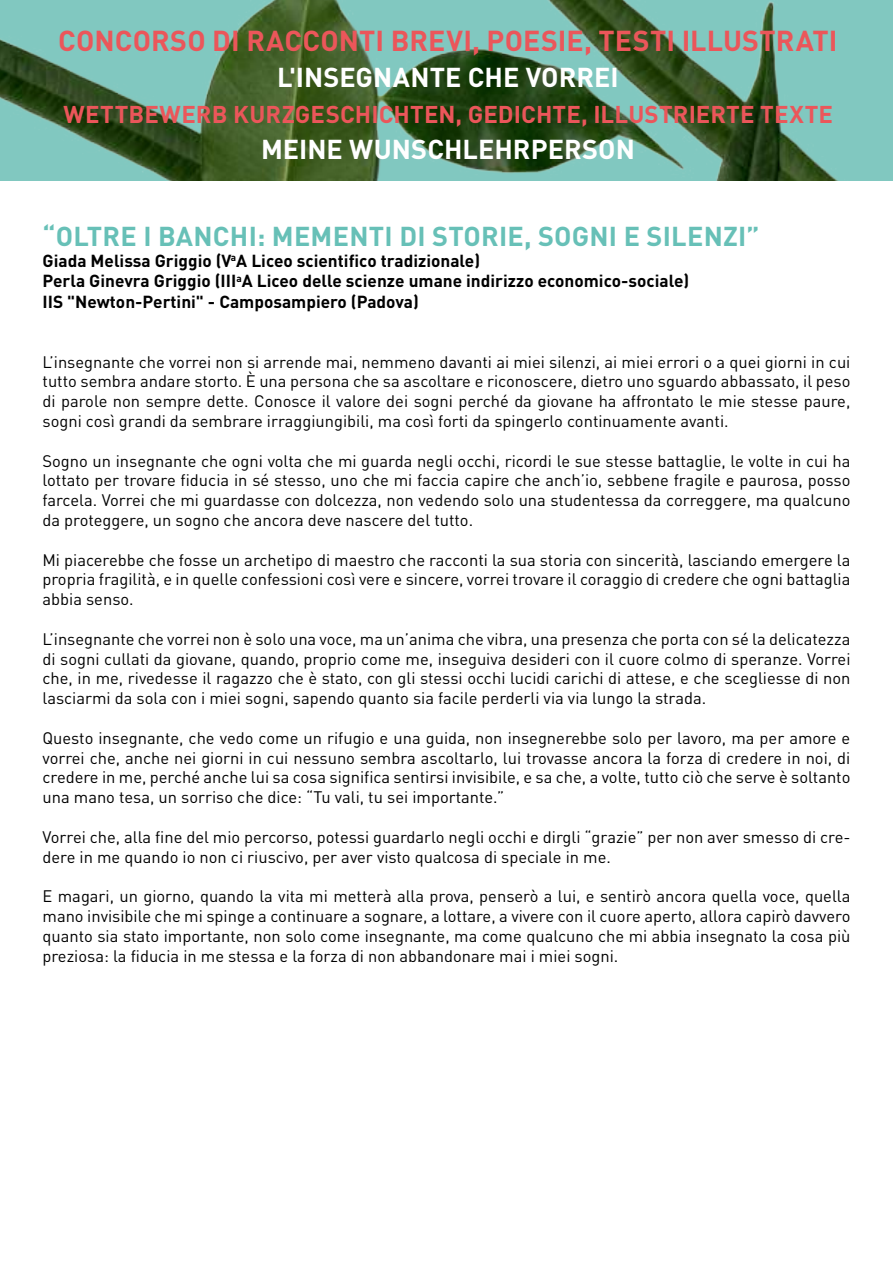
<style>
.page{position:relative;width:893px;height:1263px;background:#fff}
.page>*{position:absolute;margin:0;border:0;box-sizing:border-box;transform-origin:0 0}
.t1{font:700 28.5px "DINOT";letter-spacing:.005em;color:#eb565a}
.t2{font:700 27px "DINOT";letter-spacing:.01em;color:#67c0b7}
.t3{font:700 27px "DINOT";color:#fff}
.t4{font:700 24px "DINOT";letter-spacing:.005em;color:#eb565a}
.t5{font:700 17.25px/20.7px "DINOT";color:#000}
.t6{font:16.5px/19.8px "DINOT";color:#000;text-align:justify}
</style>
<div class="page">
<img style="left:0;top:0;width:893px;height:181px">
<h1 class="t1" style="left:58px;top:22px;width:781px">CONCORSO DI RACCONTI BREVI, POESIE, TESTI ILLUSTRATI</h1>
<h2 class="t3" style="left:277px;top:60px;width:343px">L'INSEGNANTE CHE VORREI</h2>
<h3 class="t4" style="left:64px;top:99px;width:771px">WETTBEWERB KURZGESCHICHTEN, GEDICHTE, ILLUSTRIERTE TEXTE</h3>
<h2 class="t3" style="left:261px;top:132px;width:375px">MEINE WUNSCHLEHRPERSON</h2>
<h2 class="t2" style="left:43px;top:219px;width:719px">“OLTRE I BANCHI: MEMENTI DI STORIE, SOGNI E SILENZI”</h2>
<p class="t5" style="left:43px;top:250px;width:648px">Giada Melissa Griggio (V<sup>a</sup>A Liceo scientifico tradizionale)<br>Perla Ginevra Griggio (III<sup>a</sup>A Liceo delle scienze umane indirizzo economico-sociale)<br>IIS "Newton-Pertini" - Camposampiero (Padova)</p>
<p class="t6" style="left:43px;top:351px;width:809px">L’insegnante che vorrei non si arrende mai, nemmeno davanti ai miei silenzi, ai miei errori o a quei giorni in cui tutto sembra andare storto. È una persona che sa ascoltare e riconoscere, dietro uno sguardo abbassato, il peso di parole non sempre dette. Conosce il valore dei sogni perché da giovane ha affrontato le mie stesse paure, sogni così grandi da sembrare irraggiungibili, ma così forti da spingerlo continuamente avanti.</p>
<p class="t6" style="left:43px;top:450px;width:809px">Sogno un insegnante che ogni volta che mi guarda negli occhi, ricordi le sue stesse battaglie, le volte in cui ha lottato per trovare fiducia in sé stesso, uno che mi faccia capire che anch’io, sebbene fragile e paurosa, posso farcela. Vorrei che mi guardasse con dolcezza, non vedendo solo una studentessa da correggere, ma qualcuno da proteggere, un sogno che ancora deve nascere del tutto.</p>
<p class="t6" style="left:43px;top:549px;width:809px">Mi piacerebbe che fosse un archetipo di maestro che racconti la sua storia con sincerità, lasciando emergere la propria fragilità, e in quelle confessioni così vere e sincere, vorrei trovare il coraggio di credere che ogni battaglia abbia senso.</p>
<p class="t6" style="left:43px;top:629px;width:810px">L’insegnante che vorrei non è solo una voce, ma un’anima che vibra, una presenza che porta con sé la delicatezza di sogni cullati da giovane, quando, proprio come me, inseguiva desideri con il cuore colmo di speranze. Vorrei che, in me, rivedesse il ragazzo che è stato, con gli stessi occhi lucidi carichi di attese, e che scegliesse di non lasciarmi da sola con i miei sogni, sapendo quanto sia facile perderli via via lungo la strada.</p>
<p class="t6" style="left:43px;top:728px;width:809px">Questo insegnante, che vedo come un rifugio e una guida, non insegnerebbe solo per lavoro, ma per amore e vorrei che, anche nei giorni in cui nessuno sembra ascoltarlo, lui trovasse ancora la forza di credere in noi, di credere in me, perché anche lui sa cosa significa sentirsi invisibile, e sa che, a volte, tutto ciò che serve è soltanto una mano tesa, un sorriso che dice: “Tu vali, tu sei importante.”</p>
<p class="t6" style="left:43px;top:827px;width:809px">Vorrei che, alla fine del mio percorso, potessi guardarlo negli occhi e dirgli “grazie” per non aver smesso di cre&shy;dere in me quando io non ci riuscivo, per aver visto qualcosa di speciale in me.</p>
<p class="t6" style="left:43px;top:886px;width:809px">E magari, un giorno, quando la vita mi metterà alla prova, penserò a lui, e sentirò ancora quella voce, quella mano invisibile che mi spinge a continuare a sognare, a lottare, a vivere con il cuore aperto, allora capirò davvero quanto sia stato importante, non solo come insegnante, ma come qualcuno che mi abbia insegnato la cosa più preziosa: la fiducia in me stessa e la forza di non abbandonare mai i miei sogni.</p>
</div>
